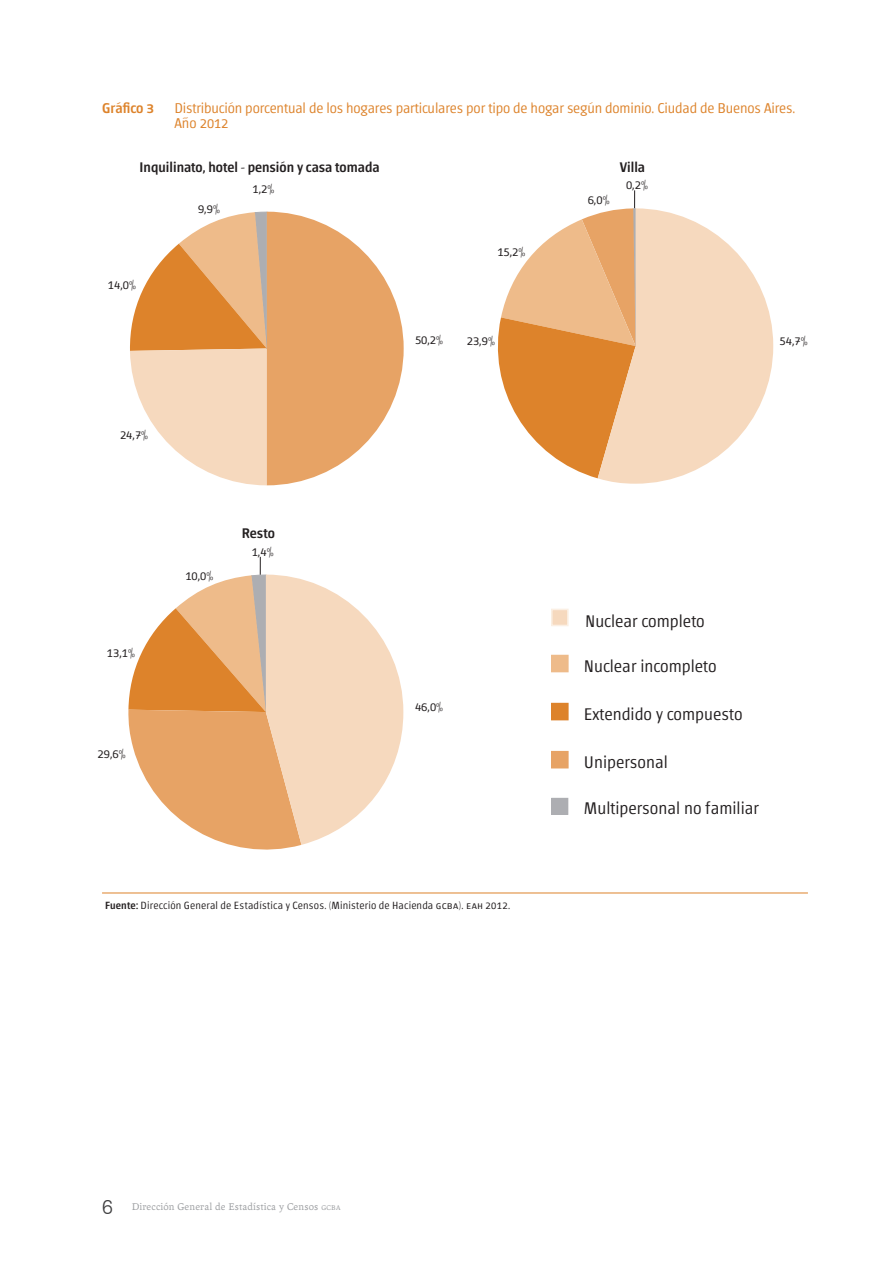
<style>
.page{position:relative;width:893px;height:1263px;background:#fff}
.page>*{position:absolute;margin:0;border:0;box-sizing:border-box;transform-origin:0 0}
.t1{font:300 16.95px "Chaco";color:#231f20}
.t2{font:300 14.25px/15.8px "Chaco";letter-spacing:-.01em;color:#dd832b}
.t3{font:500 14.25px "Chaco";color:#dd832b}
.t4{font:500 13.95px "Chaco";color:#231f20}
.t5{font:300 12.45px "Chaco";color:#231f20}
.t6{font:300 10.5px "Chaco";letter-spacing:.015em;color:#231f20}
.t7{font:10.5px "Andralis ND Os F";letter-spacing:.02em;color:#9d9fa2}
.s1{font-weight:500}
.s2{font-family:"Zurich BT";font-weight:300;font-size:19.5px;color:#3e3e3f}
.s3{font-size:7.35px}
</style>
<div class="page">
<hr style="left:102px;top:893px;width:706px;height:1px;background:#dd832b">
<div style="left:552px;top:752px;width:16px;height:16px;background:#e7a365"></div>
<div style="left:551px;top:751px;width:18px;height:17px;border:2px solid #e7a365"></div>
<div style="left:552px;top:609px;width:16px;height:16px;background:#f6d9be"></div>
<div style="left:551px;top:609px;width:18px;height:17px;border:2px solid #fbefe3"></div>
<div style="left:552px;top:655px;width:16px;height:16px;background:#eebb8a"></div>
<div style="left:551px;top:655px;width:18px;height:17px;border:2px solid #eebb8a"></div>
<div style="left:552px;top:703px;width:16px;height:17px;background:#dd832b"></div>
<div style="left:551px;top:703px;width:18px;height:17px;border:2px solid #dd832b"></div>
<div style="left:552px;top:798px;width:16px;height:16px;background:#adaeb2"></div>
<div style="left:551px;top:798px;width:17px;height:17px;border:1px solid #adaeb2"></div>
<svg style="left:130px;top:211px;width:274px;height:274px"></svg>
<svg style="left:598px;top:208px;width:175px;height:276px;fill:#f6d9be"></svg>
<svg style="left:497px;top:190px;width:139px;height:288px"></svg>
<svg style="left:128px;top:557px;width:275px;height:293px"></svg>
<p class="t3" style="left:102px;top:101px;width:53px">Gráfico 3</p>
<p class="t2" style="left:174px;top:101px;width:622px">Distribución porcentual de los hogares particulares por tipo de hogar según dominio. Ciudad de Buenos Aires.<br>Año 2012</p>
<p class="t4" style="left:140px;top:161px;width:242px">Inquilinato, hotel - pensión y casa tomada</p>
<p class="t5" style="left:108px;top:279px;width:30px">14,0%</p>
<p class="t5" style="left:198px;top:203px;width:23px">9,9%</p>
<p class="t5" style="left:253px;top:183px;width:23px">1,2%</p>
<p class="t5" style="left:120px;top:429px;width:30px">24,7%</p>
<p class="t5" style="left:107px;top:647px;width:30px">13,1%</p>
<p class="t5" style="left:98px;top:748px;width:30px">29,6%</p>
<p class="t5" style="left:185px;top:570px;width:30px">10,0%</p>
<p class="t4" style="left:242px;top:527px;width:35px">Resto</p>
<p class="t5" style="left:252px;top:546px;width:23px">1,4%</p>
<p class="t5" style="left:497px;top:246px;width:30px">15,2%</p>
<p class="t5" style="left:415px;top:334px;width:30px">50,2%</p>
<p class="t5" style="left:467px;top:335px;width:30px">23,9%</p>
<p class="t5" style="left:415px;top:701px;width:30px">46,0%</p>
<p class="t6" style="left:105px;top:901px;width:407px"><span class="s1">Fuente:</span> Dirección General de Estadística y Censos. (Ministerio de Hacienda gcba). eah 2012.</p>
<p class="t5" style="left:588px;top:194px;width:23px">6,0%</p>
<p class="t4" style="left:620px;top:161px;width:27px">Villa</p>
<p class="t5" style="left:626px;top:180px;width:23px">0,2%</p>
<p class="t5" style="left:780px;top:335px;width:30px">54,7%</p>
<p class="t1" style="left:585px;top:613px;width:121px">Nuclear completo</p>
<p class="t1" style="left:584px;top:658px;width:134px">Nuclear incompleto</p>
<p class="t1" style="left:584px;top:707px;width:160px">Extendido y compuesto</p>
<p class="t1" style="left:584px;top:755px;width:85px">Unipersonal</p>
<p class="t1" style="left:584px;top:801px;width:177px">Multipersonal no familiar</p>
<p class="t7" style="left:102px;top:1201px;width:240px"><span class="s2">6</span> Dirección General de Estadística y Censos <span class="s3">gcba</span></p>
</div>
